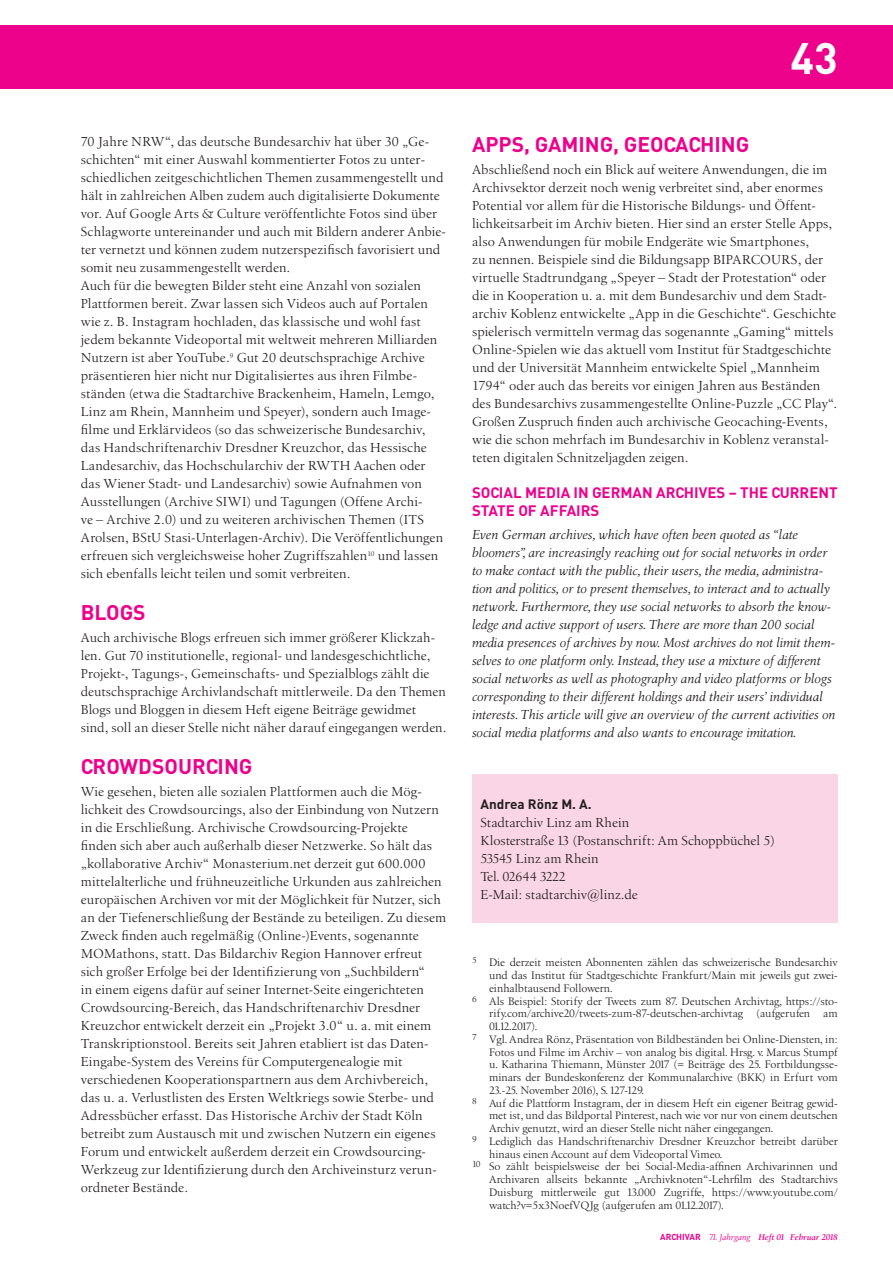
<style>
.page{position:relative;width:893px;height:1263px;background:#fff}
.page>*{position:absolute;margin:0;border:0;box-sizing:border-box;transform-origin:0 0}
.t1{font:700 43.5px "DIN";color:#fff}
.t2{font:700 21px "DIN";color:#ed028c}
.t3{font:700 15px/18px "DIN";color:#ed028c}
.t4{font:13.5px/18px "Birka";letter-spacing:.005em;color:#231f20}
.t5{font:italic 13.5px/18px "Birka";letter-spacing:-.01em;color:#231f20}
.t6{font:700 13.5px "DIN";color:#231f20}
.t7{font:11.25px "Birka";color:#231f20}
.t8{font:11.25px "Birka";letter-spacing:-.03em;color:#231f20}
.t9{font:italic 600 8.7px "Birka";letter-spacing:-.02em;color:#ed028c}
.s1{font-family:"DIN";font-weight:700;font-style:normal}
.s2{font-weight:400}
</style>
<div class="page">
<div style="left:0;top:25px;width:893px;height:64px;background:#ed028c"></div>
<div style="left:472px;top:774px;width:366px;height:148px;background:#fad5e5"></div>
<p class="t4" style="left:81px;top:132px;width:367px">70 Jahre NRW“, das deutsche Bundesarchiv hat über 30 „Ge&shy;schichten“ mit einer Auswahl kommentierter Fotos zu unter&shy;schiedlichen zeitgeschichtlichen Themen zusammengestellt und hält in zahlreichen Alben zudem auch digitalisierte Dokumente vor. Auf Google Arts &amp; Culture veröffentlichte Fotos sind über Schlagworte untereinander und auch mit Bildern anderer Anbie&shy;ter vernetzt und können zudem nutzerspezifisch favorisiert und somit neu zusammengestellt werden.<br>Auch für die bewegten Bilder steht eine Anzahl von sozialen Plattformen bereit. Zwar lassen sich Videos auch auf Portalen wie z. B. Instagram hochladen, das klassische und wohl fast jedem bekannte Videoportal mit weltweit mehreren Milliarden Nutzern ist aber YouTube.<sup>9</sup> Gut 20 deutschsprachige Archive präsentieren hier nicht nur Digitalisiertes aus ihren Filmbe&shy;ständen (etwa die Stadtarchive Brackenheim, Hameln, Lemgo, Linz am Rhein, Mannheim und Speyer), sondern auch Image&shy;filme und Erklärvideos (so das schweizerische Bundesarchiv, das Handschriftenarchiv Dresdner Kreuzchor, das Hessische Landesarchiv, das Hochschularchiv der RWTH Aachen oder das Wiener Stadt- und Landesarchiv) sowie Aufnahmen von Ausstellungen (Archive SIWI) und Tagungen (Offene Archi-<br>ve – Archive 2.0) und zu weiteren archivischen Themen (ITS Arolsen, BStU Stasi-Unterlagen-Archiv). Die Veröffentlichungen erfreuen sich vergleichsweise hoher Zugriffszahlen<sup>10</sup> und lassen sich ebenfalls leicht teilen und somit verbreiten.</p>
<h2 class="t2" style="left:81px;top:598px;width:64px">BLOGS</h2>
<p class="t4" style="left:81px;top:629px;width:367px">Auch archivische Blogs erfreuen sich immer größerer Klickzah&shy;len. Gut 70 institutionelle, regional- und landesgeschichtliche, Projekt-, Tagungs-, Gemeinschafts- und Spezialblogs zählt die deutschsprachige Archivlandschaft mittlerweile. Da den Themen Blogs und Bloggen in diesem Heft eigene Beiträge gewidmet sind, soll an dieser Stelle nicht näher darauf eingegangen werden.</p>
<h2 class="t2" style="left:81px;top:752px;width:173px">CROWDSOURCIN G</h2>
<p class="t4" style="left:81px;top:783px;width:367px">Wie gesehen, bieten alle sozialen Plattformen auch die Mög&shy;lichkeit des Crowdsourcings, also der Einbindung von Nutzern in die Erschließung. Archivische Crowdsourcing-Projekte finden sich aber auch außerhalb dieser Netzwerke. So hält das „kollaborative Archiv“ Monasterium.net derzeit gut 600.000 mittelalterliche und frühneuzeitliche Urkunden aus zahlreichen europäischen Archiven vor mit der Möglichkeit für Nutzer, sich an der Tiefenerschließung der Bestände zu beteiligen. Zu diesem Zweck finden auch regelmäßig (Online-)Events, sogenannte MOMathons, statt. Das Bildarchiv Region Hannover erfreut sich großer Erfolge bei der Identifizierung von „Suchbildern“<br>in einem eigens dafür auf seiner Internet-Seite eingerichteten Crowdsourcing-Bereich, das Handschriftenarchiv Dresdner Kreuzchor entwickelt derzeit ein „Projekt 3.0“ u. a. mit einem Transkriptionstool. Bereits seit Jahren etabliert ist das Daten-Eingabe-System des Vereins für Computergenealogie mit verschiedenen Kooperationspartnern aus dem Archivbereich, das u. a. Verlustlisten des Ersten Weltkriegs sowie Sterbe- und Adressbücher erfasst. Das Historische Archiv der Stadt Köln betreibt zum Austausch mit und zwischen Nutzern ein eigenes Forum und entwickelt außerdem derzeit ein Crowdsourcing-Werkzeug zur Identifizierung durch den Archiveinsturz verun&shy;ordneter Bestände.</p>
<h1 class="t1" style="left:790px;top:29px;width:49px">43</h1>
<h2 class="t2" style="left:472px;top:130px;width:279px">APPS, GAMING, GEOCACHING</h2>
<p class="t4" style="left:472px;top:161px;width:367px">Abschließend noch ein Blick auf weitere Anwendungen, die im Archivsektor derzeit noch wenig verbreitet sind, aber enormes Potential vor allem für die Historische Bildungs- und Öffent&shy;lichkeitsarbeit im Archiv bieten. Hier sind an erster Stelle Apps, also Anwendungen für mobile Endgeräte wie Smartphones,<br>zu nennen. Beispiele sind die Bildungsapp BIPARCOURS, der virtuelle Stadtrundgang „Speyer – Stadt der Protestation“ oder die in Kooperation u. a. mit dem Bundesarchiv und dem Stadt&shy;archiv Koblenz entwickelte „App in die Geschichte“. Geschichte spielerisch vermitteln vermag das sogenannte „Gaming“ mittels Online-Spielen wie das aktuell vom Institut für Stadtgeschichte und der Universität Mannheim entwickelte Spiel „Mannheim 1794“ oder auch das bereits vor einigen Jahren aus Beständen des Bundesarchivs zusammengestellte Online-Puzzle „CC Play“.<br>Großen Zuspruch finden auch archivische Geocaching-Events, wie die schon mehrfach im Bundesarchiv in Koblenz veranstal&shy;teten digitalen Schnitzeljagden zeigen.</p>
<p class="t3" style="left:472px;top:483px;width:348px">SOCIAL MEDIA IN GERMAN ARCHIVES – THE CURRENT<br>STATE</p>
<p class="t3" style="left:518px;top:501px;width:81px">OF AFFAIRS</p>
<p class="t5" style="left:472px;top:525px;width:365px">Even German archives, which have often been quoted as “late bloomers”, are increasingly reaching out for social networks in order to make contact with the public, their users, the media, administra&shy;tion and politics, or to present themselves, to interact and to actually network. Furthermore, they use social networks to absorb the know&shy;ledge and active support of users. There are more than 200 social media presences of archives by now. Most archives do not limit them&shy;selves to one platform only. Instead, they use a mixture of different social networks as well as photography and video platforms or blogs corresponding to their different holdings and their users’ individual interests. This article will give an overview of the current activities on social media platforms and also wants to encourage imitation.</p>
<p class="t6" style="left:480px;top:795px;width:113px">ANDREA RÖNZ M . A.</p>
<p class="t4" style="left:480px;top:813px;width:296px">Stadtarchiv Linz am Rhein<br>Klosterstraße 13 (Postanschrift: Am Schoppbüchel 5)<br>53545 Linz am Rhein<br>Tel. 02644 3222<br>E-Mail: stadtarchiv@linz.de</p>
<p class="t7" style="left:472px;top:956px;width:367px"><sup>5</sup> Die derzeit meisten Abonnenten zählen das schweizerische Bundesarchiv</p>
<p class="t7" style="left:489px;top:969px;width:350px">und das Institut für Stadtgeschichte Frankfurt/Main mit jeweils gut zwei-</p>
<p class="t7" style="left:489px;top:981px;width:125px">einhalbtausend Followern.</p>
<p class="t7" style="left:472px;top:994px;width:367px"><sup>6</sup> Als Beispiel: Storify der Tweets zum 87. Deutschen Archivtag, https://sto-</p>
<p class="t7" style="left:489px;top:1007px;width:350px">rify.com/archive20/tweets-zum-87-deutschen-archivtag (aufgerufen am</p>
<p class="t7" style="left:489px;top:1020px;width:50px">01.12.2017).</p>
<p class="t7" style="left:472px;top:1032px;width:367px"><sup>7</sup> Vgl. Andrea Rönz, Präsentation von Bildbeständen bei Online-Diensten, in:</p>
<p class="t7" style="left:489px;top:1045px;width:350px">Fotos und Filme im Archiv – von analog bis digital. Hrsg. v. Marcus Stumpf</p>
<p class="t7" style="left:489px;top:1058px;width:350px">u. Katharina Thiemann, Münster 2017 (= Beiträge des 25. Fortbildungsse-</p>
<p class="t7" style="left:489px;top:1071px;width:350px">minars der Bundeskonferenz der Kommunalarchive (BKK) in Erfurt vom</p>
<p class="t8" style="left:489px;top:1083px;width:157px">23.-25. November 2016), S. 127-129.</p>
<p class="t7" style="left:472px;top:1096px;width:367px"><sup>8</sup> Auf die Plattform Instagram, der in diesem Heft ein eigener Beitrag gewid-</p>
<p class="t7" style="left:489px;top:1109px;width:350px">met ist, und das Bildportal Pinterest, nach wie vor nur von einem deutschen</p>
<p class="t7" style="left:489px;top:1122px;width:286px">Archiv genutzt, wird an dieser Stelle nicht näher eingegangen.</p>
<p class="t7" style="left:472px;top:1134px;width:367px"><sup>9</sup> Lediglich das Handschriftenarchiv Dresdner Kreuzchor betreibt darüber</p>
<p class="t7" style="left:489px;top:1147px;width:235px">hinaus einen Account auf dem Videoportal Vimeo.</p>
<p class="t7" style="left:472px;top:1160px;width:367px"><sup>10</sup> So zählt beispielsweise der bei Social-Media-affinen Archivarinnen und</p>
<p class="t7" style="left:489px;top:1173px;width:350px">Archivaren allseits bekannte „Archivknoten“-Lehrfilm des Stadtarchivs</p>
<p class="t7" style="left:489px;top:1185px;width:350px">Duisburg mittlerweile gut 13.000 Zugriffe, https://www.youtube.com/</p>
<p class="t7" style="left:489px;top:1198px;width:236px">watch?v=5x3NoefVQJg (aufgerufen am 01.12.2017).</p>
<p class="t9" style="left:660px;top:1232px;width:179px"><span class="s1">ARCHIVAR</span> <span class="s2">71. Jahrgang</span> Heft 01 Februar 2018</p>
</div>
